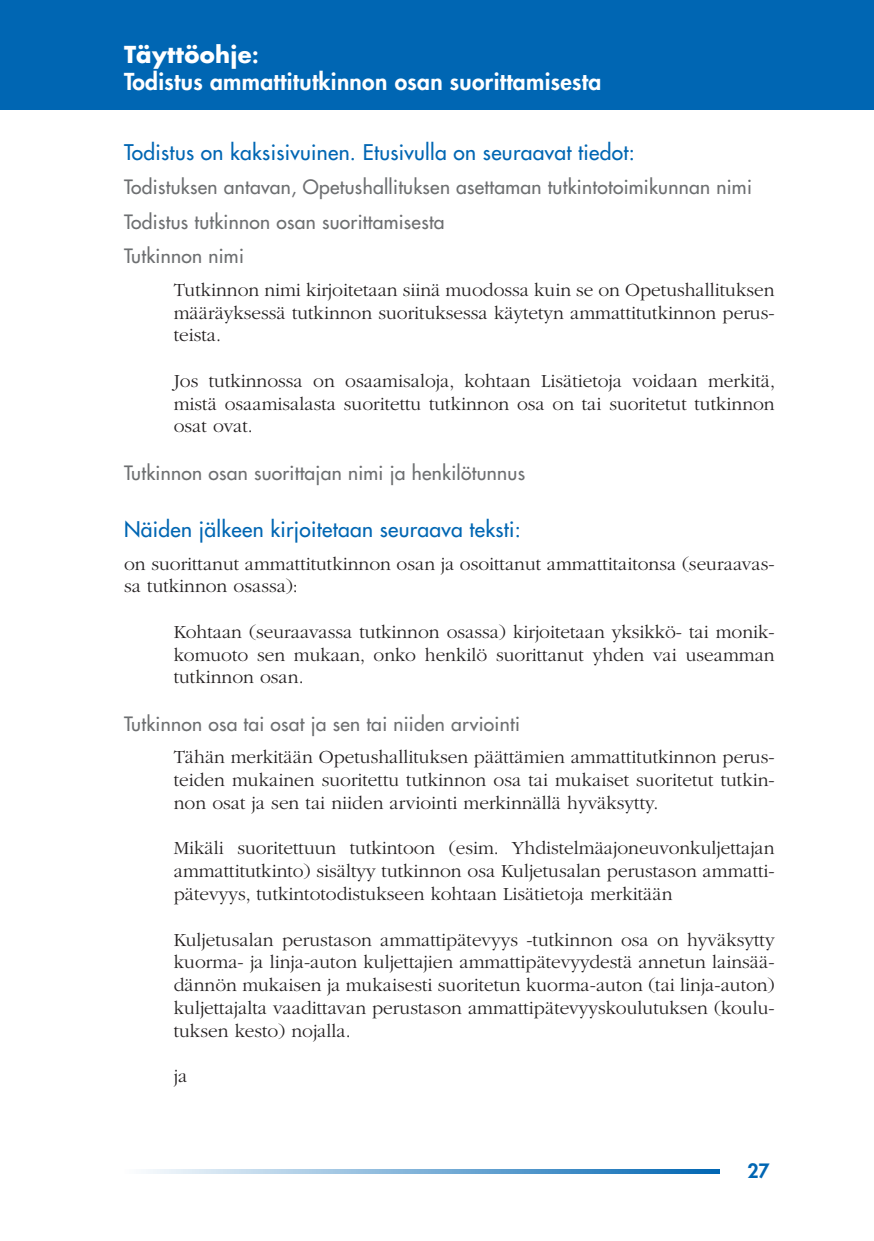
<style>
.page{position:relative;width:874px;height:1241px;background:#fff}
.page>*{position:absolute;margin:0;border:0;box-sizing:border-box;transform-origin:0 0}
.t1{font:800 22.75px/26.2px "Futura Std";letter-spacing:.015em;color:#fff}
.t2{font:500 21px "Futura Std";letter-spacing:.015em;color:#0066b3}
.t3{font:300 19.25px/22.8px "ITC Garamond Std";color:#231f20;text-align:justify}
.t4{font:500 19.25px/34.5px "Futura Std";letter-spacing:.015em;color:#6d6f71}
.t5{font:800 19.25px "Futura Std";color:#0066b3}
.s1{font-weight:700}
</style>
<div class="page">
<div style="left:0;top:0;width:873px;height:109px;background:#0066b3"></div>
<svg style="left:146px;top:1169px;width:573px;height:5px;background:#7aaed6"></svg>
<p class="t1" style="left:124px;top:42px;width:478px"><span class="s1">Täyttöohje</span>:<br>Todistus ammattitutkinnon osan suorittamisesta</p>
<p class="t2" style="left:124px;top:139px;width:512px">Todistus on kaksisivuinen. Etusivulla on seuraavat tiedot:</p>
<p class="t4" style="left:124px;top:170px;width:629px">Todistuksen antavan, Opetushallituksen asettaman tutkintotoimikunnan nimi<br>Todistus tutkinnon osan suorittamisesta<br>Tutkinnon nimi</p>
<p class="t3" style="left:174px;top:278px;width:602px">Tutkinnon nimi kirjoitetaan siinä muodossa kuin se on Opetushallituksen määräyksessä tutkinnon suorituksessa käytetyn ammattitutkinnon perus&shy;teista.</p>
<p class="t3" style="left:174px;top:369px;width:602px">Jos tutkinnossa on osaamisaloja, kohtaan Lisätietoja voidaan merkitä, mistä osaamisalasta suoritettu tutkinnon osa on tai suoritetut tutkinnon osat ovat.</p>
<p class="t4" style="left:124px;top:455px;width:402px">Tutkinnon osan suorittajan nimi ja henkilötunnus</p>
<p class="t2" style="left:124px;top:516px;width:398px">Näiden jälkeen kirjoitetaan seuraava teksti:</p>
<p class="t3" style="left:124px;top:552px;width:651px">on suorittanut ammattitutkinnon osan ja osoittanut ammattitaitonsa (seuraavas&shy;sa tutkinnon osassa):</p>
<p class="t3" style="left:174px;top:620px;width:602px">Kohtaan (seuraavassa tutkinnon osassa) kirjoitetaan yksikkö- tai monik&shy;komuoto sen mukaan, onko henkilö suorittanut yhden vai useamman tutkinnon osan.</p>
<p class="t4" style="left:124px;top:706px;width:397px">Tutkinnon osa tai osat ja sen tai niiden arviointi</p>
<p class="t3" style="left:174px;top:746px;width:602px">Tähän merkitään Opetushallituksen päättämien ammattitutkinnon perus&shy;teiden mukainen suoritettu tutkinnon osa tai mukaiset suoritetut tutkin&shy;non osat ja sen tai niiden arviointi merkinnällä hyväksytty.</p>
<p class="t3" style="left:174px;top:837px;width:602px">Mikäli suoritettuun tutkintoon (esim. Yhdistelmäajoneuvonkuljettajan ammattitutkinto) sisältyy tutkinnon osa Kuljetusalan perustason ammatti&shy;pätevyys, tutkintotodistukseen kohtaan Lisätietoja merkitään</p>
<p class="t3" style="left:174px;top:928px;width:602px">Kuljetusalan perustason ammattipätevyys -tutkinnon osa on hyväksytty kuorma- ja linja-auton kuljettajien ammattipätevyydestä annetun lainsää&shy;dännön mukaisen ja mukaisesti suoritetun kuorma-auton (tai linja-auton) kuljettajalta vaadittavan perustason ammattipätevyyskoulutuksen (koulu&shy;tuksen kesto) nojalla.</p>
<p class="t3" style="left:174px;top:1064px;width:15px">ja</p>
<p class="t5" style="left:747px;top:1158px;width:24px">27</p>
</div>
